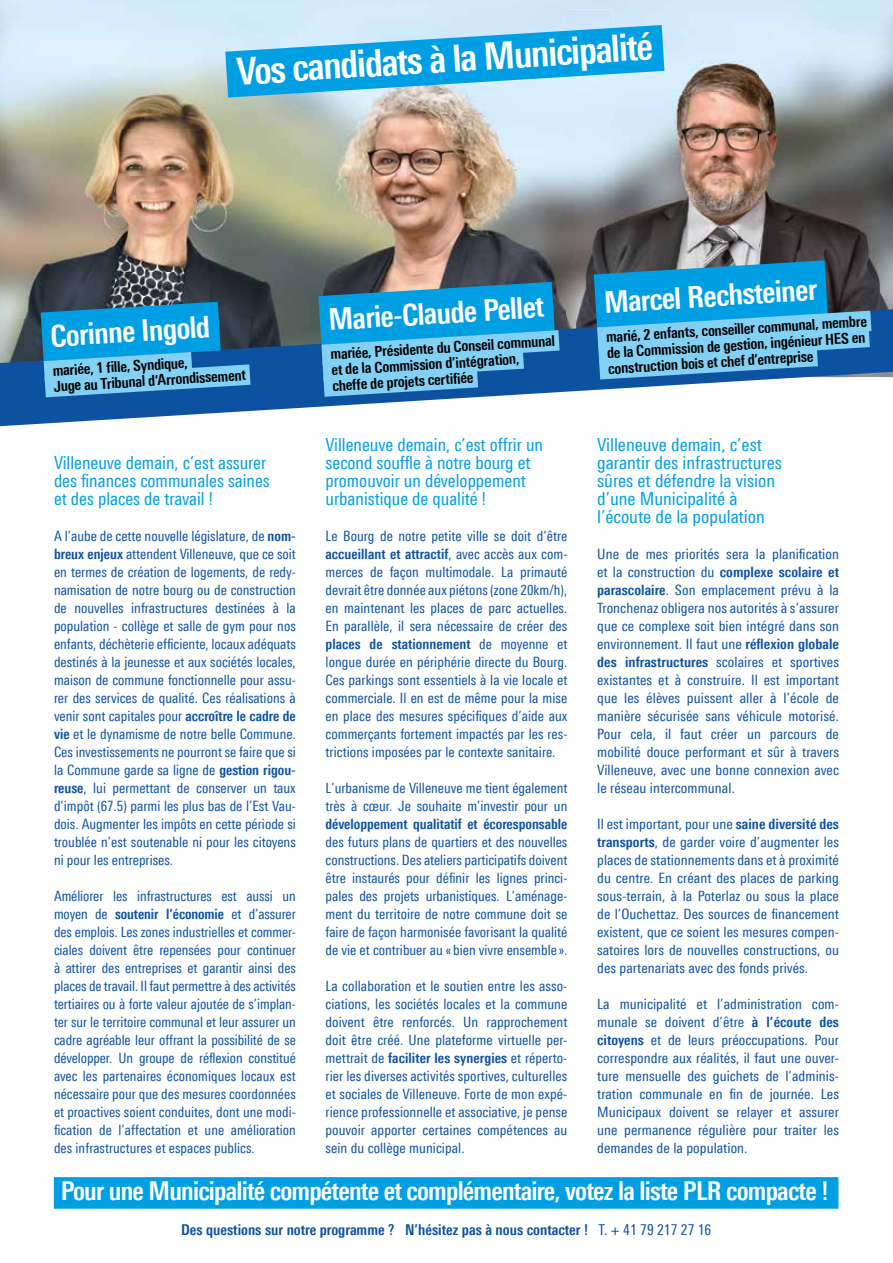
<style>
.page{position:relative;width:893px;height:1263px;background:#fff}
.page>*{position:absolute;margin:0;border:0;box-sizing:border-box;transform-origin:0 0}
.t1{font:700 37.8px "Linotype Univers 620 Cn";color:#fff}
.t2{font:700 30px "Linotype Univers 620 Cn";color:#fff}
.t3{font:700 26.1px "Linotype Univers 620 Cn";letter-spacing:-.03em;color:#fff}
.t4{font:18px/18px "Linotype Univers 420 Cn";color:#009fe3}
.t5{font:700 15px/15.8px "Linotype Univers 620 Cn";color:#000}
.t6{font:700 15px "Linotype Univers 620 Cn";color:#0d52a0}
.t7{font:14.25px/18px "Linotype Univers 420 Cn";letter-spacing:.005em;color:#0d52a0;text-align:justify}
.t8{font:700 14.25px "Linotype Univers 620 Cn";letter-spacing:.005em;color:#0d52a0}
.s1{font-family:"Linotype Univers 620 Cn";font-weight:700}
.s2{font-family:"Linotype Univers 420 Cn";font-weight:400}
</style>
<div class="page">
<img style="left:614px;top:35px;width:279px;height:274px">
<img style="left:0;top:84px;width:7px;height:225px">
<img style="left:293px;top:123px;width:29px;height:186px">
<img style="left:7px;top:82px;width:286px;height:227px">
<img style="left:322px;top:123px;width:255px;height:186px">
<img style="left:577px;top:123px;width:37px;height:186px">
<svg style="left:0;top:309px;width:893px;height:117px"></svg>
<svg style="left:41px;top:302px;width:210px;height:95px;background:#339ace"></svg>
<svg style="left:318px;top:282px;width:242px;height:115px;background:#3ca3d7"></svg>
<svg style="left:594px;top:260px;width:277px;height:119px;background:#41a1d1"></svg>
<svg style="left:178px;top:0;width:534px;height:123px;background:#8fcae5"></svg>
<div style="left:54px;top:1177px;width:784px;height:32px;background:#009fe3"></div>
<h1 class="t1" style="left:236px;top:47px;width:418px;rotate:-3deg">Vos candidats à la Municipalité</h1>
<h2 class="t2" style="left:49px;top:319px;width:161px;rotate:-4deg">Corinne Ingold</h2>
<p class="t5" style="left:52px;top:363px;width:194px;line-height:16.2px;rotate:-4deg">mariée, 1 fille, Syndique,<br>Juge au Tribunal d’Arrondissement</p>
<p class="t4" style="left:54px;top:453px;width:217px">Villeneuve demain, c’est assurer des finances communales saines et des places de travail !</p>
<p class="t7" style="left:54px;top:527px;width:243px">A l’aube de cette nouvelle législature, de <span class="s1">nom&shy;breux enjeux</span> attendent Villeneuve, que ce soit en termes de création de logements, de redy&shy;namisation de notre bourg ou de construction de nouvelles infrastructures destinées à la population - collège et salle de gym pour nos enfants, déchèterie efficiente, locaux adéquats destinés à la jeunesse et aux sociétés locales, maison de commune fonctionnelle pour assu&shy;rer des services de qualité. Ces réalisations à venir sont capitales pour <span class="s1">accroître le cadre de vie</span> et le dynamisme de notre belle Commune.<br>Ces investissements ne pourront se faire que si la Commune garde sa ligne de <span class="s1">gestion rigou&shy;reuse</span>, lui permettant de conserver un taux d’impôt (67.5) parmi les plus bas de l’Est Vau&shy;dois. Augmenter les impôts en cette période si troublée n’est soutenable ni pour les citoyens ni pour les entreprises.</p>
<p class="t7" style="left:54px;top:887px;width:243px">Améliorer les infrastructures est aussi un moyen de <span class="s1">soutenir l’économie</span> et d’assurer des emplois. Les zones industrielles et commer&shy;ciales doivent être repensées pour continuer à attirer des entreprises et garantir ainsi des places de travail. Il faut permettre à des activités tertiaires ou à forte valeur ajoutée de s’implan&shy;ter sur le territoire communal et leur assurer un cadre agréable leur offrant la possibilité de se développer. Un groupe de réflexion constitué avec les partenaires économiques locaux est nécessaire pour que des mesures coordonnées et proactives soient conduites, dont une modi&shy;fication de l’affectation et une amélioration des infrastructures et espaces publics.</p>
<h2 class="t2" style="left:327px;top:303px;width:218px;rotate:-4deg">Marie-Claude Pellet</h2>
<p class="t5" style="left:330px;top:347px;width:227px;rotate:-4deg">mariée, Présidente du Conseil communal et de la Commission d’intégration, cheffe de projets certifiée</p>
<p class="t4" style="left:326px;top:435px;width:219px">Villeneuve demain, c’est offrir un second souffle à notre bourg et promouvoir un développement urbanistique de qualité !</p>
<p class="t7" style="left:326px;top:527px;width:243px">Le Bourg de notre petite ville se doit d’être</p>
<p class="t8" style="left:326px;top:545px;width:243px">accueillant et attractif<span class="s2">, avec accès aux com-</span></p>
<p class="t7" style="left:326px;top:563px;width:243px">merces de façon multimodale. La primauté devrait être donnée aux piétons (zone 20km/h), en maintenant les places de parc actuelles.<br>En parallèle, il sera nécessaire de créer des</p>
<p class="t8" style="left:326px;top:635px;width:243px">places de stationnement <span class="s2">de moyenne et</span></p>
<p class="t7" style="left:326px;top:653px;width:243px">longue durée en périphérie directe du Bourg.<br>Ces parkings sont essentiels à la vie locale et commerciale. Il en est de même pour la mise en place des mesures spécifiques d’aide aux commerçants fortement impactés par les res&shy;trictions imposées par le contexte sanitaire.</p>
<p class="t7" style="left:326px;top:778px;width:243px">L’urbanisme de Villeneuve me tient également très à cœur. Je souhaite m’investir pour un</p>
<p class="t8" style="left:326px;top:815px;width:243px">développement qualitatif et écoresponsable</p>
<p class="t7" style="left:326px;top:832px;width:243px">des futurs plans de quartiers et des nouvelles constructions. Des ateliers participatifs doivent être instaurés pour définir les lignes princi&shy;pales des projets urbanistiques. L’aménage&shy;ment du territoire de notre commune doit se faire de façon harmonisée favorisant la qualité de vie et contribuer au « bien vivre ensemble ».</p>
<p class="t7" style="left:326px;top:977px;width:243px">La collaboration et le soutien entre les asso&shy;ciations, les sociétés locales et la commune doivent être renforcés. Un rapprochement doit être créé. Une plateforme virtuelle per-</p>
<p class="t8" style="left:326px;top:1049px;width:243px"><span class="s2">mettrait de</span> faciliter les synergies <span class="s2">et réperto-</span></p>
<p class="t7" style="left:326px;top:1067px;width:243px">rier les diverses activités sportives, culturelles et sociales de Villeneuve. Forte de mon expé&shy;rience professionnelle et associative, je pense pouvoir apporter certaines compétences au sein du collège municipal.</p>
<h2 class="t2" style="left:603px;top:285px;width:215px;rotate:-4deg">Marcel Rechsteiner</h2>
<p class="t5" style="left:605px;top:330px;width:263px;rotate:-4deg">marié, 2 enfants, conseiller communal, membre de la Commission de gestion, ingénieur HES en construction bois et chef d’entreprise</p>
<p class="t4" style="left:597px;top:435px;width:186px">Villeneuve demain, c’est garantir des infrastructures sûres et défendre la vision d’une Municipalité à l’écoute de la population</p>
<p class="t7" style="left:597px;top:544px;width:243px">Une de mes priorités sera la planification et la construction du <span class="s1">complexe scolaire et parascolaire</span>. Son emplacement prévu à la Tronchenaz obligera nos autorités à s’assurer que ce complexe soit bien intégré dans son environnement. Il faut une <span class="s1">réflexion globale des infrastructures</span> scolaires et sportives existantes et à construire. Il est important que les élèves puissent aller à l’école de manière sécurisée sans véhicule motorisé.<br>Pour cela, il faut créer un parcours de mobilité douce performant et sûr à travers Villeneuve, avec une bonne connexion avec le réseau intercommunal.</p>
<p class="t7" style="left:597px;top:814px;width:243px">Il est important, pour une <span class="s1">saine diversité des transports</span>, de garder voire d’augmenter les places de stationnements dans et à proximité du centre. En créant des places de parking sous-terrain, à la Poterlaz ou sous la place de l’Ouchettaz. Des sources de financement existent, que ce soient les mesures compen&shy;satoires lors de nouvelles constructions, ou des partenariats avec des fonds privés.</p>
<p class="t7" style="left:597px;top:994px;width:243px">La municipalité et l’administration com&shy;munale se doivent d’être <span class="s1">à l’écoute des citoyens</span> et de leurs préoccupations. Pour correspondre aux réalités, il faut une ouver&shy;ture mensuelle des guichets de l’adminis&shy;tration communale en fin de journée. Les Municipaux doivent se relayer et assurer une permanence régulière pour traiter les demandes de la population.</p>
<h3 class="t3" style="left:61px;top:1175px;width:769px">Pour une Municipalité compétente et complémentaire, votez la liste PLR compacte !</h3>
<p class="t6" style="left:181px;top:1221px;width:532px">Des questions sur notre programme ? N’hésitez pas à nous contacter ! <span class="s2">T. + 41 79 217 27 16</span></p>
</div>
